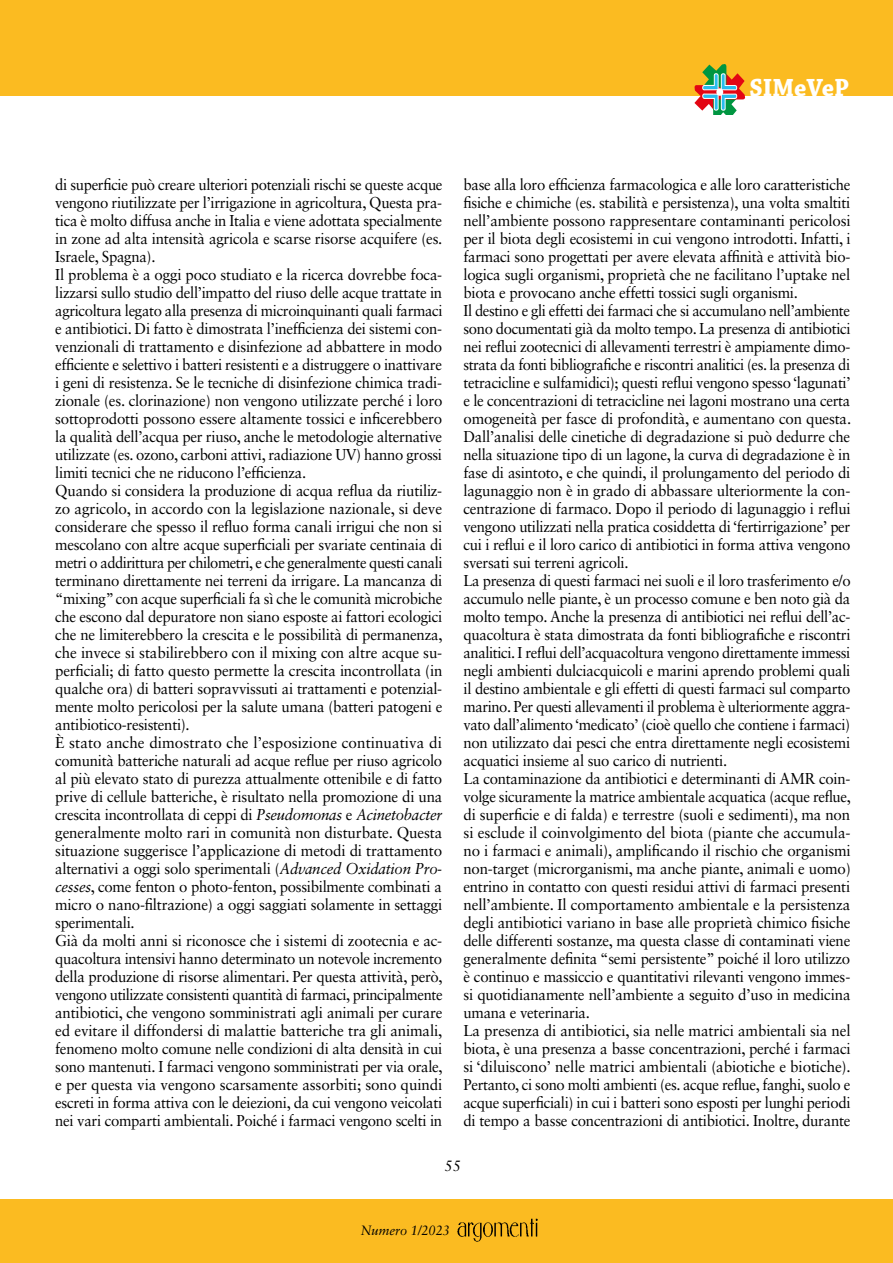
<style>
.page{position:relative;width:893px;height:1263px;background:#fff}
.page>*{position:absolute;margin:0;border:0;box-sizing:border-box;transform-origin:0 0}
.t1{font:700 26.25px "Chaparral Pro";color:#fff;scale:.95 1}
.t2{font:15.75px/18px "Sabon LT Std";letter-spacing:-.02em;color:#000;scale:.95 1}
.t3{font:15px "Sabon LT Std";color:#000}
.t4{font:italic 13.5px "Sabon LT Std";color:#000;scale:.95 1}
.s1{font-style:italic}
</style>
<div class="page">
<div style="left:0;top:0;width:893px;height:96px;background:#fbbb21"></div>
<div style="left:0;top:1199px;width:893px;height:64px;background:#fbbb21"></div>
<svg style="left:694px;top:64px;width:51px;height:51px"></svg>
<div style="left:716px;top:88px;width:7px;height:8px;background:#fff;border-radius:50%"></div>
<img style="left:458px;top:1218px;width:79px;height:24px">
<h1 class="t1" style="left:749px;top:72px;width:107px">SIMeVeP</h1>
<p class="t2" style="left:55px;top:175px;width:409px">di superficie può creare ulteriori potenziali rischi se queste acque vengono riutilizzate per l’irrigazione in agricoltura, Questa pra&shy;tica è molto diffusa anche in Italia e viene adottata specialmente in zone ad alta intensità agricola e scarse risorse acquifere (es.<br>Israele, Spagna).<br>Il problema è a oggi poco studiato e la ricerca dovrebbe foca&shy;lizzarsi sullo studio dell’impatto del riuso delle acque trattate in agricoltura legato alla presenza di microinquinanti quali farmaci e antibiotici. Di fatto è dimostrata l’inefficienza dei sistemi con&shy;venzionali di trattamento e disinfezione ad abbattere in modo efficiente e selettivo i batteri resistenti e a distruggere o inattivare i geni di resistenza. Se le tecniche di disinfezione chimica tradi&shy;zionale (es. clorinazione) non vengono utilizzate perché i loro sottoprodotti possono essere altamente tossici e inficerebbero la qualità dell’acqua per riuso, anche le metodologie alternative utilizzate (es. ozono, carboni attivi, radiazione UV) hanno grossi limiti tecnici che ne riducono l’efficienza.<br>Quando si considera la produzione di acqua reflua da riutiliz&shy;zo agricolo, in accordo con la legislazione nazionale, si deve considerare che spesso il refluo forma canali irrigui che non si mescolano con altre acque superficiali per svariate centinaia di metri o addirittura per chilometri, e che generalmente questi canali terminano direttamente nei terreni da irrigare. La mancanza di “mixing” con acque superficiali fa sì che le comunità microbiche che escono dal depuratore non siano esposte ai fattori ecologici che ne limiterebbero la crescita e le possibilità di permanenza, che invece si stabilirebbero con il mixing con altre acque su&shy;perficiali; di fatto questo permette la crescita incontrollata (in qualche ora) di batteri sopravvissuti ai trattamenti e potenzial&shy;mente molto pericolosi per la salute umana (batteri patogeni e antibiotico-resistenti).<br>È stato anche dimostrato che l’esposizione continuativa di comunità batteriche naturali ad acque reflue per riuso agricolo al più elevato stato di purezza attualmente ottenibile e di fatto prive di cellule batteriche, è risultato nella promozione di una crescita incontrollata di ceppi di <span class="s1">Pseudomonas</span> e <span class="s1">Acinetobacter </span>generalmente molto rari in comunità non disturbate. Questa situazione suggerisce l’applicazione di metodi di trattamento alternativi a oggi solo sperimentali (<span class="s1">Advanced Oxidation Pro&shy;cesses</span>, come fenton o photo-fenton, possibilmente combinati a micro o nano-filtrazione) a oggi saggiati solamente in settaggi sperimentali.<br>Già da molti anni si riconosce che i sistemi di zootecnia e ac&shy;quacoltura intensivi hanno determinato un notevole incremento della produzione di risorse alimentari. Per questa attività, però, vengono utilizzate consistenti quantità di farmaci, principalmente antibiotici, che vengono somministrati agli animali per curare ed evitare il diffondersi di malattie batteriche tra gli animali, fenomeno molto comune nelle condizioni di alta densità in cui sono mantenuti. I farmaci vengono somministrati per via orale, e per questa via vengono scarsamente assorbiti; sono quindi escreti in forma attiva con le deiezioni, da cui vengono veicolati nei vari comparti ambientali. Poiché i farmaci vengono scelti in</p>
<p class="t2" style="left:463px;top:175px;width:410px">base alla loro efficienza farmacologica e alle loro caratteristiche fisiche e chimiche (es. stabilità e persistenza), una volta smaltiti nell’ambiente possono rappresentare contaminanti pericolosi per il biota degli ecosistemi in cui vengono introdotti. Infatti, i farmaci sono progettati per avere elevata affinità e attività bio&shy;logica sugli organismi, proprietà che ne facilitano l’uptake nel biota e provocano anche effetti tossici sugli organismi.<br>Il destino e gli effetti dei farmaci che si accumulano nell’ambiente sono documentati già da molto tempo. La presenza di antibiotici nei reflui zootecnici di allevamenti terrestri è ampiamente dimo&shy;strata da fonti bibliografiche e riscontri analitici (es. la presenza di tetracicline e sulfamidici); questi reflui vengono spesso ‘lagunati’ e le concentrazioni di tetracicline nei lagoni mostrano una certa omogeneità per fasce di profondità, e aumentano con questa.<br>Dall’analisi delle cinetiche di degradazione si può dedurre che nella situazione tipo di un lagone, la curva di degradazione è in fase di asintoto, e che quindi, il prolungamento del periodo di lagunaggio non è in grado di abbassare ulteriormente la con&shy;centrazione di farmaco. Dopo il periodo di lagunaggio i reflui vengono utilizzati nella pratica cosiddetta di ‘fertirrigazione’ per cui i reflui e il loro carico di antibiotici in forma attiva vengono sversati sui terreni agricoli.<br>La presenza di questi farmaci nei suoli e il loro trasferimento e/o accumulo nelle piante, è un processo comune e ben noto già da molto tempo. Anche la presenza di antibiotici nei reflui dell’ac&shy;quacoltura è stata dimostrata da fonti bibliografiche e riscontri analitici. I reflui dell’acquacoltura vengono direttamente immessi negli ambienti dulciacquicoli e marini aprendo problemi quali il destino ambientale e gli effetti di questi farmaci sul comparto marino. Per questi allevamenti il problema è ulteriormente aggra&shy;vato dall’alimento ‘medicato’ (cioè quello che contiene i farmaci) non utilizzato dai pesci che entra direttamente negli ecosistemi acquatici insieme al suo carico di nutrienti.<br>La contaminazione da antibiotici e determinanti di AMR coin&shy;volge sicuramente la matrice ambientale acquatica (acque reflue, di superficie e di falda) e terrestre (suoli e sedimenti), ma non si esclude il coinvolgimento del biota (piante che accumula&shy;no i farmaci e animali), amplificando il rischio che organismi non-target (microrganismi, ma anche piante, animali e uomo) entrino in contatto con questi residui attivi di farmaci presenti nell’ambiente. Il comportamento ambientale e la persistenza degli antibiotici variano in base alle proprietà chimico fisiche delle differenti sostanze, ma questa classe di contaminati viene generalmente definita “semi persistente” poiché il loro utilizzo è continuo e massiccio e quantitativi rilevanti vengono immes&shy;si quotidianamente nell’ambiente a seguito d’uso in medicina umana e veterinaria.<br>La presenza di antibiotici, sia nelle matrici ambientali sia nel biota, è una presenza a basse concentrazioni, perché i farmaci si ‘diluiscono’ nelle matrici ambientali (abiotiche e biotiche).<br>Pertanto, ci sono molti ambienti (es. acque reflue, fanghi, suolo e acque superficiali) in cui i batteri sono esposti per lunghi periodi di tempo a basse concentrazioni di antibiotici. Inoltre, durante</p>
<p class="t3" style="left:444px;top:1157px;width:18px">55</p>
<p class="t4" style="left:361px;top:1222px;width:95px">Numero 1/2023</p>
</div>
